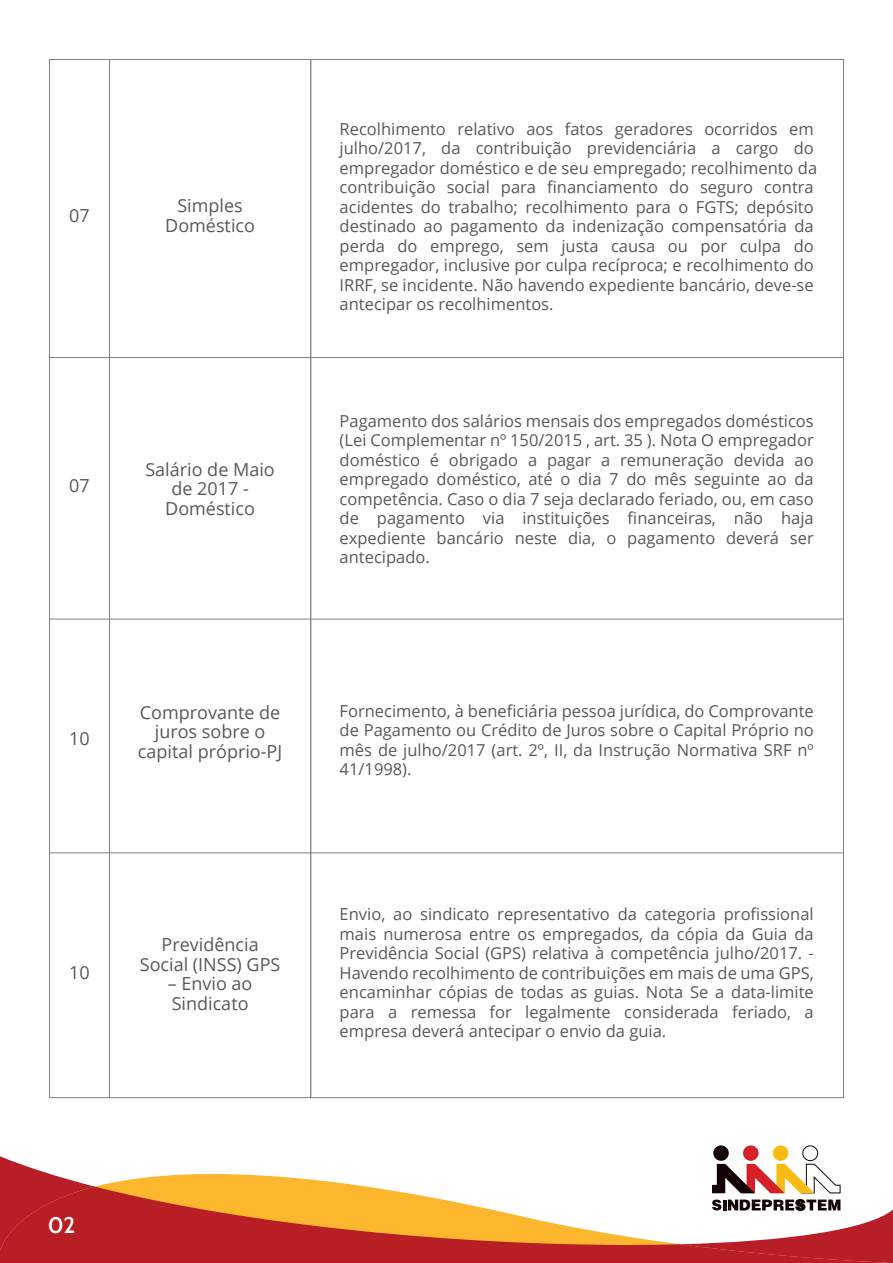
<style>
.page{position:relative;width:893px;height:1263px;background:#fff}
.page>*{position:absolute;margin:0;border:0;box-sizing:border-box;transform-origin:0 0}
.t1{font:600 22.5px "Cabin";color:#fff}
.t2{font:18px/19.5px "Open Sans";color:#57585a;text-align:center}
.t3{font:16.5px/19.5px "Open Sans";color:#57585a;text-align:justify}
</style>
<div class="page">
<svg style="left:0;top:1156px;width:818px;height:30px"></svg>
<svg style="left:0;top:1186px;width:893px;height:77px;fill:#b71f28"></svg>
<div style="left:773px;top:1145px;width:15px;height:16px;background:#f8bc15;border-radius:50%"></div>
<div style="left:743px;top:1145px;width:15px;height:16px;background:#d42026;border-radius:50%"></div>
<svg style="left:712px;top:1164px;width:129px;height:47px"></svg>
<div style="left:713px;top:1145px;width:16px;height:16px;background:#130304;border-radius:50%"></div>
<div style="left:803px;top:1146px;width:15px;height:15px;background:#fff;border-radius:50%"></div>
<div style="left:802px;top:1145px;width:16px;height:16px;border:1px solid #130304;border-radius:50%"></div>
<div style="left:49px;top:59px;width:61px;height:1039px;border:1px solid #808285"></div>
<hr style="left:49px;top:357px;width:794px;height:1px;background:#808285">
<hr style="left:49px;top:619px;width:794px;height:1px;background:#808285">
<hr style="left:49px;top:852px;width:794px;height:1px;background:#808285">
<p class="t2" style="left:69px;top:205px;width:22px">07</p>
<p class="t2" style="left:165px;top:195px;width:91px">Simples<br>Doméstico</p>
<p class="t2" style="left:69px;top:476px;width:22px">07</p>
<p class="t2" style="left:145px;top:459px;width:131px">Salário de Maio de 2017 -<br>Doméstico</p>
<p class="t2" style="left:69px;top:728px;width:22px">10</p>
<p class="t2" style="left:138px;top:702px;width:146px">Comprovante de juros sobre o capital próprio-PJ</p>
<p class="t2" style="left:69px;top:962px;width:22px">10</p>
<p class="t2" style="left:140px;top:934px;width:142px">Previdência<br>Social (INSS) GPS</p>
<p class="t2" style="left:168px;top:973px;width:86px;text-align:left">– Envio ao<br>Sindicato</p>
<p class="t3" style="left:340px;top:118px;width:479px;text-align:left">Recolhimento relativo aos fatos geradores ocorridos em julho/2017, da contribuição previdenciária a cargo do empregador doméstico e de seu empregado; recolhimento da contribuição social para financiamento do seguro contra acidentes do trabalho; recolhimento para o FGTS; depósito destinado ao pagamento da indenização compensatória da perda do emprego, sem justa causa ou por culpa do empregador, inclusive por culpa recíproca; e recolhimento do IRRF, se incidente. Não havendo expediente bancário, deve-se antecipar os recolhimentos.</p>
<p class="t3" style="left:340px;top:410px;width:476px">Pagamento dos salários mensais dos empregados domésticos (Lei Complementar nº 150/2015 , art. 35 ). Nota O empregador doméstico é obrigado a pagar a remuneração devida ao empregado doméstico, até o dia 7 do mês seguinte ao da competência. Caso o dia 7 seja declarado feriado, ou, em caso de pagamento via instituições financeiras, não haja expediente bancário neste dia, o pagamento deverá ser antecipado.</p>
<p class="t3" style="left:340px;top:701px;width:476px">Fornecimento, à beneficiária pessoa jurídica, do Comprovante de Pagamento ou Crédito de Juros sobre o Capital Próprio no mês de julho/2017 (art. 2º, II, da Instrução Normativa SRF nº 41/1998).</p>
<p class="t3" style="left:340px;top:904px;width:476px">Envio, ao sindicato representativo da categoria profissional mais numerosa entre os empregados, da cópia da Guia da Previdência Social (GPS) relativa à competência julho/2017. - Havendo recolhimento de contribuições em mais de uma GPS, encaminhar cópias de todas as guias. Nota Se a data-limite para a remessa for legalmente considerada feriado, a empresa deverá antecipar o envio da guia.</p>
<h1 class="t1" style="left:48px;top:1212px;width:29px">02</h1>
</div>
